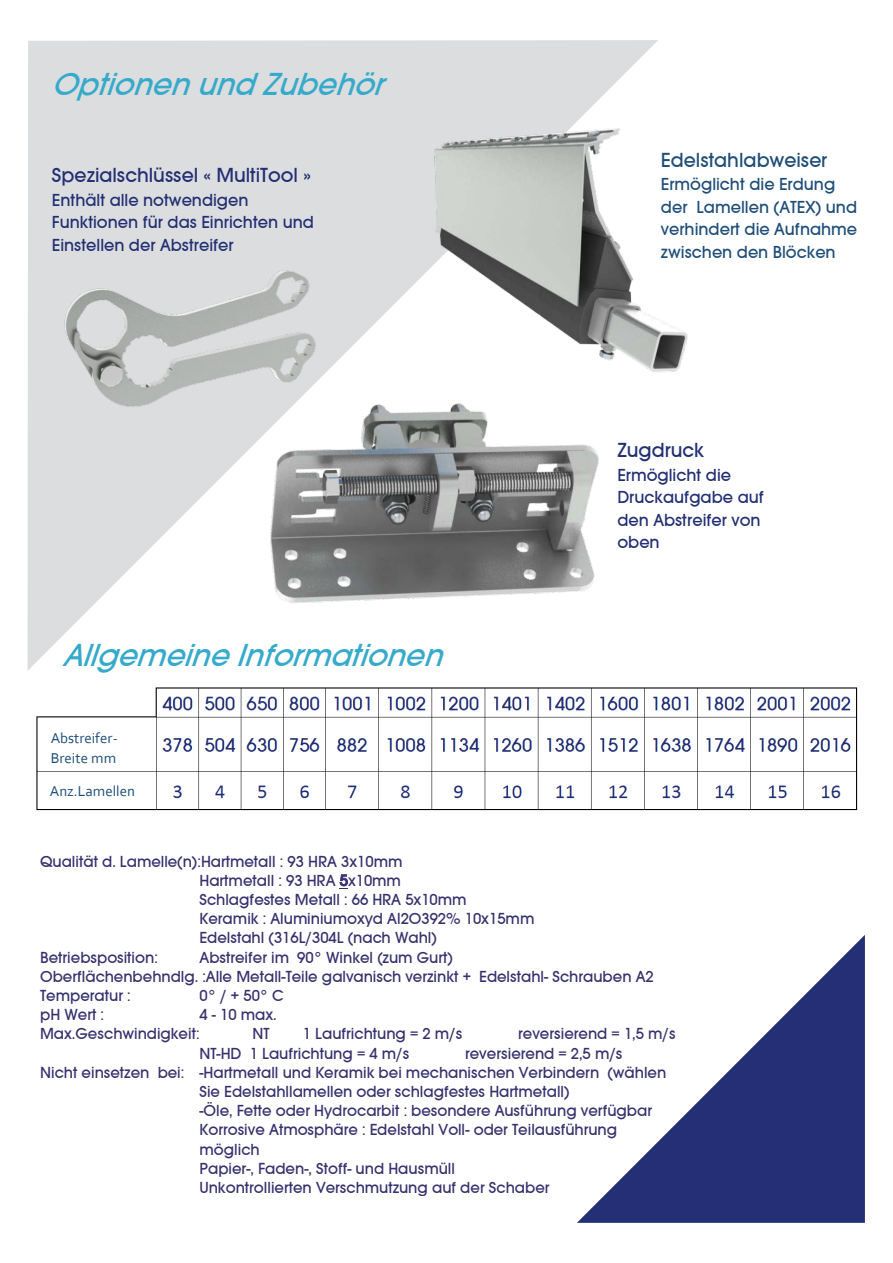
<style>
.page{position:relative;width:893px;height:1263px;background:#fff}
.page>*{position:absolute;margin:0;border:0;box-sizing:border-box;transform-origin:0 0}
.t1{font:italic 33px "Avant Garde Md ITCTT";color:#36aaca}
.t2{font:21px "Avant Garde Md ITCTT";color:#222f73}
.t3{font:21px "Avant Garde Md ITCTT";color:#1f4e79}
.t4{font:18px/22.5px "Avant Garde Md ITCTT";color:#222f73}
.t5{font:18px/22.6px "Avant Garde Md ITCTT";color:#1f4e79}
.t6{font:16.5px/19.2px "Avant Garde Md ITCTT";color:#37316e}
.t7{font:15px/19.8px "Corbel";color:#1f4e79}
</style>
<div class="page">
<svg style="left:28px;top:40px;width:630px;height:630px;fill:#dcdddf"></svg>
<img style="left:53px;top:266px;width:268px;height:151px">
<svg style="left:340px;top:874px;width:8px;height:15px"></svg>
<img style="left:36px;top:687px;width:822px;height:124px">
<img style="left:262px;top:398px;width:345px;height:214px">
<svg style="left:577px;top:935px;width:288px;height:288px"></svg>
<img style="left:427px;top:121px;width:261px;height:260px">
<div style="left:40px;top:724px;width:115px;height:46px;background:#fff"></div>
<div style="left:39px;top:776px;width:116px;height:30px;background:#fff"></div>
<h1 class="t1" style="left:51px;top:65px;width:345px">OptionenundZubehör</h1>
<p class="t2" style="left:52px;top:163px;width:260px">Spezialschlüssel « MultiTool »</p>
<p class="t4" style="left:52px;top:188px;width:263px">Enthält alle notwendigen<br>Funktionen für das Einrichten und<br>Einstellen der Abstreifer</p>
<h1 class="t1" style="left:62px;top:636px;width:393px">AllgemeineInformationen</h1>
<p class="t7" style="left:51px;top:728px;width:68px">Abstreifer-<br>Breite mm</p>
<p class="t7" style="left:50px;top:781px;width:87px">Anz.Lamellen</p>
<p class="t3" style="left:661px;top:147px;width:168px">Edelstahlabweiser</p>
<p class="t5" style="left:661px;top:173px;width:198px">Ermöglicht die Erdung der Lamellen (ATEX) und verhindert die Aufnahme zwischen den Blöcken</p>
<p class="t2" style="left:617px;top:438px;width:88px">Zugdruck</p>
<p class="t4" style="left:617px;top:463px;width:148px">Ermöglicht die<br>Druckaufgabe auf den Abstreifer von oben</p>
<p class="t6" style="left:40px;top:852px;width:364px">Qualität d. Lamelle(n):Hartmetall : 93 HRA 3x10mm</p>
<p class="t6" style="left:199px;top:871px;width:203px">Hartmetall : 93 HRA 5x10mm</p>
<p class="t6" style="left:199px;top:890px;width:269px">Schlagfestes Metall : 66 HRA 5x10mm</p>
<p class="t6" style="left:199px;top:909px;width:337px">Keramik : Aluminiumoxyd Al2O392% 10x15mm</p>
<p class="t6" style="left:199px;top:928px;width:239px">Edelstahl (316L/304L (nach Wahl)</p>
<p class="t6" style="left:40px;top:947px;width:119px">Betriebsposition:</p>
<p class="t6" style="left:40px;top:947px;width:615px;text-indent:159px">Abstreifer im 90° Winkel (zum Gurt)<br>Oberflächenbehndlg. :Alle Metall-Teile galvanisch verzinkt + Edelstahl- Schrauben A2<br>Temperatur :</p>
<p class="t6" style="left:199px;top:986px;width:86px">0° / + 50° C</p>
<p class="t6" style="left:40px;top:1005px;width:238px;text-indent:159px">4 - 10 max.<br>Max.Geschwindigkeit:</p>
<p class="t6" style="left:40px;top:1005px;width:66px">pH Wert :</p>
<p class="t6" style="left:253px;top:1024px;width:19px">NT</p>
<p class="t6" style="left:303px;top:1024px;width:161px">1 Laufrichtung = 2 m/s</p>
<p class="t6" style="left:518px;top:1024px;width:159px">reversierend = 1,5 m/s</p>
<p class="t6" style="left:199px;top:1043px;width:212px">NT-HD 1 Laufrichtung = 4 m/s</p>
<p class="t6" style="left:465px;top:1043px;width:159px">reversierend = 2,5 m/s</p>
<p class="t6" style="left:40px;top:1063px;width:628px">Nicht einsetzen bei: -Hartmetall und Keramik bei mechanischen Verbindern (wählen</p>
<p class="t6" style="left:199px;top:1082px;width:371px">Sie Edelstahllamellen oder schlagfestes Hartmetall)</p>
<p class="t6" style="left:199px;top:1101px;width:454px">-Öle, Fette oder Hydrocarbit : besondere Ausführung verfügbar</p>
<p class="t6" style="left:200px;top:1120px;width:419px">Korrosive Atmosphäre : Edelstahl Voll- oder Teilausführung</p>
<p class="t6" style="left:200px;top:1139px;width:62px">möglich</p>
<p class="t6" style="left:200px;top:1159px;width:257px">Papier-, Faden-, Stoff- und Hausmüll</p>
<p class="t6" style="left:199px;top:1178px;width:352px">Unkontrollierten Verschmutzung auf der Schaber</p>
</div>
